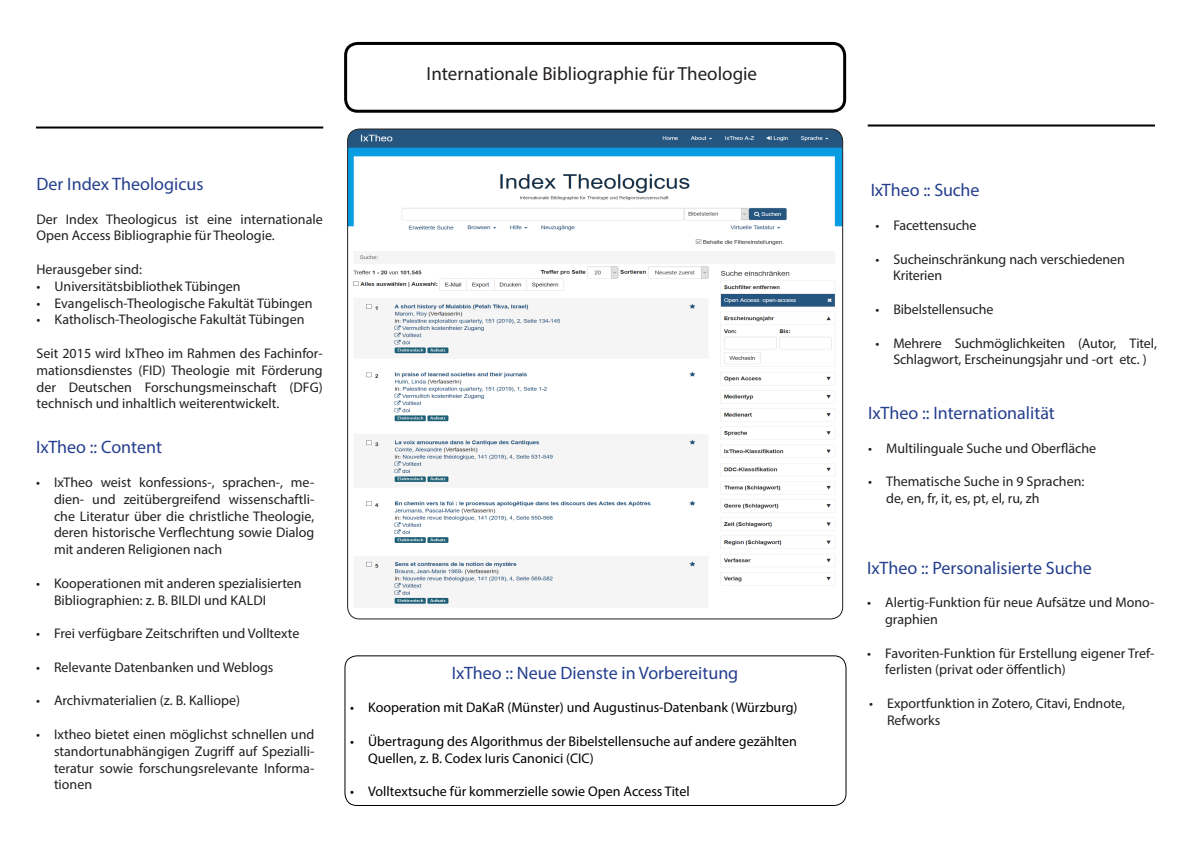
<style>
.page{position:relative;width:1191px;height:842px;background:#fff}
.page>*{position:absolute;margin:0;border:0;box-sizing:border-box;transform-origin:0 0}
.t1{font:19px "Myriad Pro";color:#231f20}
.t2{font:18px "Myriad Pro";color:#253f8e}
.t3{font:14px/16.8px "Myriad Pro";color:#231f20}
.t4{font:14px "Myriad Pro";color:#000}
</style>
<div class="page">
<div style="left:344px;top:42px;width:502px;height:71px;border:3px solid #000;border-radius:12px"></div>
<hr style="left:36px;top:127px;width:287px;height:2px;background:#000">
<hr style="left:867px;top:125px;width:288px;height:2px;background:#000">
<div style="left:344px;top:655px;width:502px;height:151px;border:1px solid #000;border-radius:12px"></div>
<img style="left:347px;top:129px;width:495px;height:475px">
<p class="t1" style="left:426px;top:62px;width:332px">Internationale Bibliographie für Theologie</p>
<p class="t2" style="left:36px;top:173px;width:168px">Der Index Theologicus</p>
<p class="t3" style="left:36px;top:210px;width:288px">Der Index Theologicus ist eine internationale<br>Open Access Bibliographie für Theologie.</p>
<p class="t3" style="left:36px;top:261px;width:107px">Herausgeber sind:</p>
<p class="t3" style="left:36px;top:277px;width:206px">• Universitätsbibliothek Tübingen</p>
<p class="t3" style="left:36px;top:294px;width:278px">• Evangelisch-Theologische Fakultät Tübingen</p>
<p class="t3" style="left:36px;top:311px;width:269px">• Katholisch-Theologische Fakultät Tübingen</p>
<p class="t3" style="left:36px;top:345px;width:288px;text-align:justify">Seit 2015 wird IxTheo im Rahmen des Fachinfor&shy;mationsdienstes (FID) Theologie mit Förderung der Deutschen Forschungsmeinschaft (DFG) technisch und inhaltlich weiterentwickelt.</p>
<p class="t2" style="left:36px;top:436px;width:127px">IxTheo :: Content</p>
<p class="t3" style="left:54px;top:474px;width:262px;text-align:justify;text-indent:-18px">• IxTheo weist konfessions-, sprachen-, me&shy;dien- und zeitübergreifend wissenschaftli&shy;che Literatur über die christliche Theologie, deren historische Verflechtung sowie Dialog mit anderen Religionen nach</p>
<p class="t3" style="left:54px;top:574px;width:249px;text-indent:-18px">• Kooperationen mit anderen spezialisierten<br>Bibliographien: z. B. BILDI und KALDI</p>
<p class="t3" style="left:36px;top:625px;width:265px">• Frei verfügbare Zeitschriften und Volltexte</p>
<p class="t3" style="left:36px;top:658px;width:239px">• Relevante Datenbanken und Weblogs</p>
<p class="t3" style="left:36px;top:692px;width:206px">• Archivmaterialien (z. B. Kalliope)</p>
<p class="t3" style="left:54px;top:726px;width:262px;text-align:justify;text-indent:-18px">• Ixtheo bietet einen möglichst schnellen und standortunabhängigen Zugriff auf Spezialli&shy;teratur sowie forschungsrelevante Informa&shy;tionen</p>
<p class="t2" style="left:452px;top:661px;width:288px">IxTheo :: Neue Dienste in Vorbereitung</p>
<p class="t4" style="left:350px;top:699px;width:449px">• Kooperation mit DaKaR (Münster) und Augustinus-Datenbank (Würzburg)</p>
<p class="t4" style="left:350px;top:732px;width:448px">• Übertragung des Algorithmus der Bibelstellensuche auf andere gezählten</p>
<p class="t4" style="left:368px;top:749px;width:227px">Quellen, z. B. Codex Iuris Canonici (CIC)</p>
<p class="t4" style="left:350px;top:783px;width:341px">• Volltextsuche für kommerzielle sowie Open Access Titel</p>
<p class="t2" style="left:870px;top:179px;width:110px">IxTheo :: Suche</p>
<p class="t3" style="left:875px;top:217px;width:103px">• Facettensuche</p>
<p class="t3" style="left:875px;top:250px;width:251px">• Sucheinschränkung nach verschiedenen</p>
<p class="t3" style="left:893px;top:267px;width:50px">Kriterien</p>
<p class="t3" style="left:875px;top:301px;width:119px">• Bibelstellensuche</p>
<p class="t3" style="left:875px;top:334px;width:283px;text-align:center">• Mehrere Suchmöglichkeiten (Autor, Titel,<br>Schlagwort, Erscheinungsjahr und -ort etc. )</p>
<p class="t2" style="left:868px;top:402px;width:188px">IxTheo :: Internationalität</p>
<p class="t3" style="left:868px;top:439px;width:229px">• Multilinguale Suche und Oberfläche</p>
<p class="t3" style="left:868px;top:473px;width:218px">• Thematische Suche in 9 Sprachen:</p>
<p class="t3" style="left:886px;top:490px;width:155px">de, en, fr, it, es, pt, el, ru, zh</p>
<p class="t2" style="left:867px;top:556px;width:226px">IxTheo :: Personalisierte Suche</p>
<p class="t3" style="left:885px;top:594px;width:271px;text-indent:-18px">• Alertig-Funktion für neue Aufsätze und Mono&shy;graphien</p>
<p class="t3" style="left:885px;top:644px;width:271px;text-indent:-18px">• Favoriten-Funktion für Erstellung eigener Tref&shy;ferlisten (privat oder öffentlich)</p>
<p class="t3" style="left:887px;top:695px;width:239px;text-indent:-18px">• Exportfunktion in Zotero, Citavi, Endnote,<br>Refworks</p>
</div>
